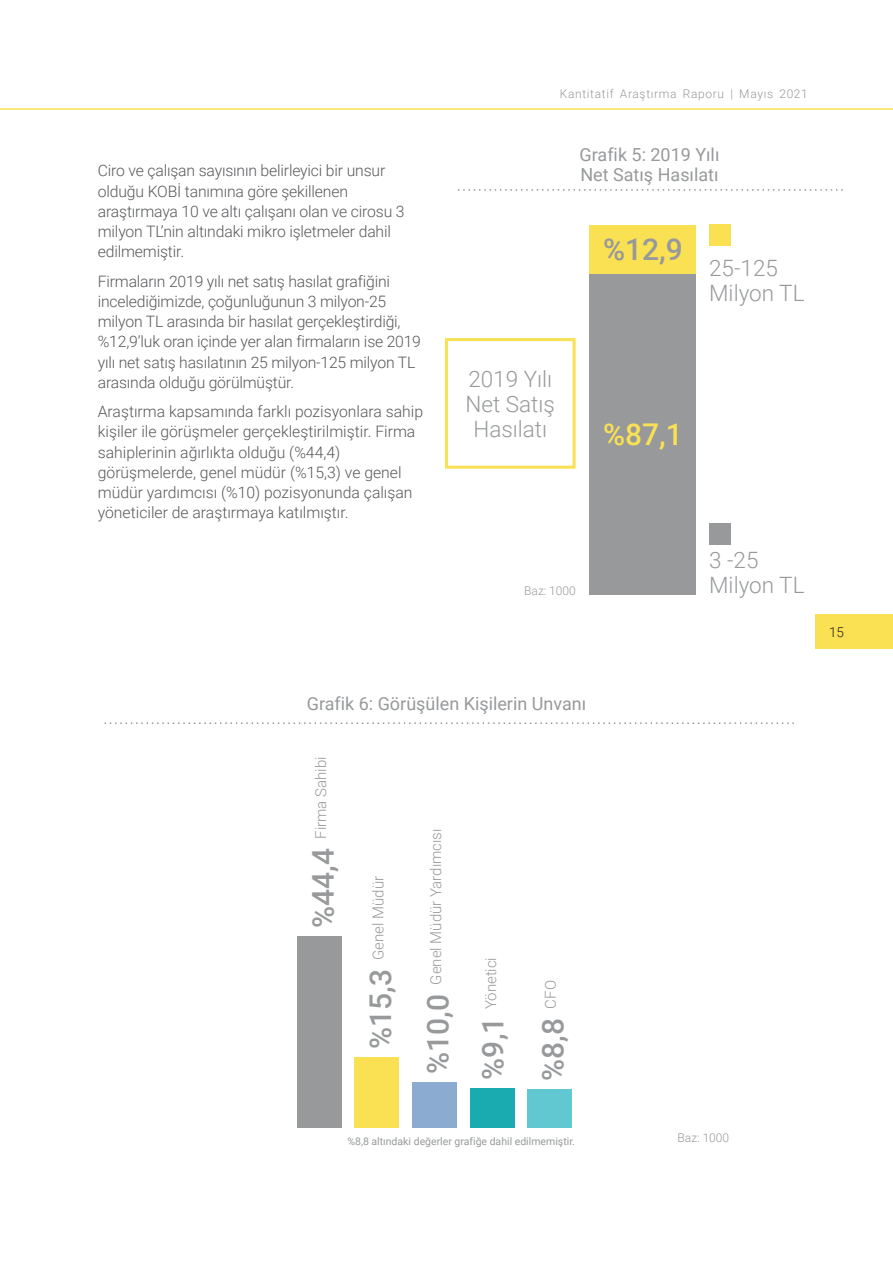
<style>
.page{position:relative;width:893px;height:1263px;background:#fff}
.page>*{position:absolute;margin:0;border:0;box-sizing:border-box;transform-origin:0 0}
.t1{font:500 30px "Roboto";color:#97999b}
.t2{font:500 30px "Roboto";color:#fae053}
.t3{font:300 22.5px/24.8px "Roboto";color:#97999b}
.t4{font:18px/20.2px "Roboto";color:#97999b}
.t5{font:300 15.75px/20.2px "Roboto";letter-spacing:-.01em;color:#58595b}
.t6{font:300 15px "Roboto";color:#97999b}
.t7{font:300 13.5px "Roboto";color:#231f20}
.t8{font:300 12px "Roboto";letter-spacing:.055em;color:#97999b}
.t9{font:10.5px "Roboto";color:#97999b}
.s1{font-weight:500;font-size:30px}
</style>
<div class="page">
<div style="left:815px;top:614px;width:78px;height:35px;background:#fae053"></div>
<hr style="left:0;top:108px;width:893px;height:2px;background:#fae053">
<div style="left:590px;top:273px;width:106px;height:322px;background:#97999b"></div>
<div style="left:590px;top:225px;width:106px;height:48px;background:#fae053"></div>
<svg style="left:458px;top:189px;width:385px;height:2px"></svg>
<svg style="left:105px;top:722px;width:689px;height:2px"></svg>
<div style="left:709px;top:523px;width:21px;height:22px;background:#97999b"></div>
<div style="left:709px;top:225px;width:21px;height:21px;background:#fae053"></div>
<div style="left:445px;top:338px;width:131px;height:131px;border:3px solid #fae053"></div>
<div style="left:297px;top:936px;width:45px;height:192px;background:#97999b"></div>
<div style="left:354px;top:1057px;width:45px;height:71px;background:#fae053"></div>
<div style="left:412px;top:1082px;width:44px;height:46px;background:#8babd1"></div>
<div style="left:470px;top:1088px;width:44px;height:40px;background:#1aabb1"></div>
<div style="left:527px;top:1089px;width:45px;height:39px;background:#61c8d2"></div>
<p class="t5" style="left:98px;top:162px;width:308px">Ciro ve çalışan sayısının belirleyici bir unsur olduğu KOBİ tanımına göre şekillenen araştırmaya 10 ve altı çalışanı olan ve cirosu 3 milyon TL’nin altındaki mikro işletmeler dahil edilmemiştir.</p>
<p class="t5" style="left:98px;top:272px;width:325px">Firmaların 2019 yılı net satış hasılat grafiğini incelediğimizde, çoğunluğunun 3 milyon-25 milyon TL arasında bir hasılat gerçekleştirdiği, %12,9’luk oran içinde yer alan firmaların ise 2019 yılı net satış hasılatının 25 milyon-125 milyon TL arasında olduğu görülmüştür.</p>
<p class="t5" style="left:98px;top:403px;width:327px">Araştırma kapsamında farklı pozisyonlara sahip kişiler ile görüşmeler gerçekleştirilmiştir. Firma sahiplerinin ağırlıkta olduğu (%44,4) görüşmelerde, genel müdür (%15,3) ve genel müdür yardımcısı (%10) pozisyonunda çalışan yöneticiler de araştırmaya katılmıştır.</p>
<p class="t8" style="left:560px;top:89px;width:250px">Kantitatif Araştırma Raporu | Mayıs 2021</p>
<p class="t4" style="left:580px;top:146px;width:141px">Grafik 5: 2019 Yılı<br>Net Satış Hasılatı</p>
<h2 class="t3" style="left:466px;top:369px;width:91px;text-align:center">2019 Yılı<br>Net Satış<br>Hasılatı</h2>
<h1 class="t1" style="left:603px;top:238px;width:81px">%12,9</h1>
<h2 class="t3" style="left:709px;top:258px;width:97px">25-125<br>Milyon TL</h2>
<h1 class="t2" style="left:603px;top:423px;width:81px">%87,1</h1>
<p class="t8" style="left:524px;top:586px;width:53px">Baz: 1000</p>
<h2 class="t3" style="left:709px;top:550px;width:97px">3 -25<br>Milyon TL</h2>
<p class="t4" style="left:307px;top:695px;width:281px">Grafik 6: Görüşülen Kişilerin Unvanı</p>
<p class="t6" style="left:315px;top:928px;width:173px;rotate:-90deg"><span class="s1">%44,4</span> Firma Sahibi</p>
<p class="t6" style="left:372px;top:1049px;width:174px;rotate:-90deg"><span class="s1">%15,3</span> Genel Müdür</p>
<p class="t6" style="left:430px;top:1074px;width:246px;rotate:-90deg"><span class="s1">%10,0</span> Genel Müdür Yardımcısı</p>
<p class="t6" style="left:485px;top:1079px;width:124px;rotate:-90deg"><span class="s1">%9,1</span> Yönetici</p>
<h1 class="t1" style="left:541px;top:1080px;width:102px;rotate:-90deg">%8,8 <sup>CFO</sup></h1>
<p class="t9" style="left:347px;top:1137px;width:229px">%8,8 altındaki değerler grafiğe dahil edilmemiştir.</p>
<p class="t8" style="left:678px;top:1132px;width:53px">Baz: 1000</p>
<p class="t7" style="left:829px;top:626px;width:16px">15</p>
</div>
